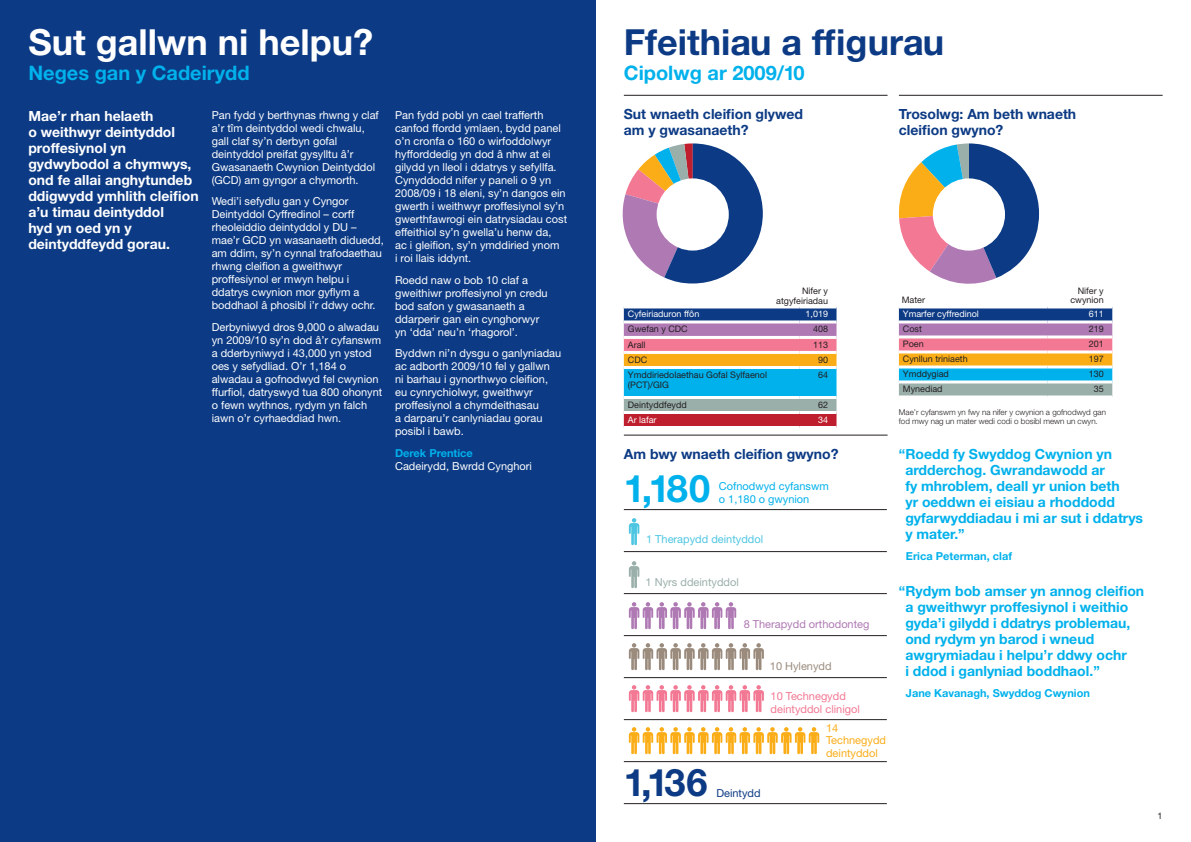
<style>
.page{position:relative;width:1191px;height:842px;background:#fff}
.page>*{position:absolute;margin:0;border:0;box-sizing:border-box;transform-origin:0 0}
.t1{font:700 38px "Helvetica Neue LT Std";color:#00b1ec}
.t2{font:700 38px "Helvetica Neue LT Std";color:#0c3a84}
.t3{font:700 36px "Helvetica Neue LT Std";color:#0c3a84}
.t4{font:700 36px "Helvetica Neue LT Std";color:#fff}
.t5{font:700 20px "Helvetica Neue LT Std";color:#00b1ec}
.t6{font:700 14px/16px "Helvetica Neue LT Std";color:#00b1ec}
.t7{font:700 14px/16px "Helvetica Neue LT Std";color:#fff}
.t8{font:700 14px/16px "Helvetica Neue LT Std";color:#0c3a84}
.t9{font:11px/13px "Helvetica Neue LT Std";color:#fff}
.t10{font:700 11px "Helvetica Neue LT Std";color:#00b1ec}
.t11{font:11px/13px "Helvetica Neue LT Std";color:#00b1ec}
.t12{font:11px/13px "Helvetica Neue LT Std";color:#f27894}
.t13{font:11px/12.5px "Helvetica Neue LT Std";color:#fbad18}
.t14{font:11px "Helvetica Neue LT Std";color:#af79b4}
.t15{font:11px "Helvetica Neue LT Std";color:#4ec6e2}
.t16{font:11px "Helvetica Neue LT Std";color:#9aafaa}
.t17{font:11px "Helvetica Neue LT Std";color:#9a8b7d}
.t18{font:11px "Helvetica Neue LT Std";color:#0c3a84}
.t19{font:9px/10px "Helvetica Neue LT Std";color:#231f20;text-align:right}
.t20{font:9px "Helvetica Neue LT Std";color:#fff}
.t21{font:300 8px/9px "Helvetica Neue LT Std";color:#231f20}
</style>
<div class="page">
<div style="left:0;top:0;width:595px;height:842px;background:#0c3a84"></div>
<hr style="left:899px;top:95px;width:263px;height:1px;background:#231f20">
<hr style="left:624px;top:95px;width:263px;height:1px;background:#231f20">
<svg style="left:899px;top:143px;width:140px;height:141px"></svg>
<div style="left:932px;top:178px;width:73px;height:73px;background:#fff;border-radius:50%"></div>
<svg style="left:622px;top:143px;width:141px;height:140px"></svg>
<div style="left:656px;top:178px;width:73px;height:73px;background:#fff;border-radius:50%"></div>
<svg style="left:899px;top:308px;width:213px;height:87px;background:#8f8e98"></svg>
<hr style="left:899px;top:320px;width:148px;height:3px;background:#fff">
<hr style="left:1047px;top:320px;width:65px;height:3px;background:#fff">
<hr style="left:899px;top:335px;width:148px;height:3px;background:#fff">
<hr style="left:1047px;top:335px;width:65px;height:3px;background:#fff">
<hr style="left:899px;top:350px;width:148px;height:3px;background:#fff">
<hr style="left:1047px;top:350px;width:65px;height:3px;background:#fff">
<hr style="left:899px;top:365px;width:148px;height:3px;background:#fff">
<hr style="left:1047px;top:365px;width:65px;height:3px;background:#fff">
<hr style="left:899px;top:380px;width:148px;height:3px;background:#fff">
<hr style="left:1047px;top:380px;width:65px;height:3px;background:#fff">
<svg style="left:624px;top:308px;width:212px;height:118px;background:#7e8496"></svg>
<hr style="left:624px;top:320px;width:175px;height:3px;background:#fff">
<hr style="left:799px;top:320px;width:37px;height:3px;background:#fff">
<hr style="left:624px;top:336px;width:175px;height:3px;background:#fff">
<hr style="left:799px;top:336px;width:37px;height:3px;background:#fff">
<hr style="left:624px;top:351px;width:175px;height:3px;background:#fff">
<hr style="left:799px;top:351px;width:37px;height:3px;background:#fff">
<hr style="left:624px;top:366px;width:175px;height:3px;background:#fff">
<hr style="left:799px;top:366px;width:37px;height:3px;background:#fff">
<hr style="left:624px;top:396px;width:175px;height:3px;background:#fff">
<hr style="left:799px;top:396px;width:37px;height:3px;background:#fff">
<hr style="left:624px;top:411px;width:175px;height:3px;background:#fff">
<hr style="left:799px;top:411px;width:37px;height:3px;background:#fff">
<hr style="left:624px;top:435px;width:263px;height:1px;background:#231f20">
<hr style="left:624px;top:509px;width:263px;height:1px;background:#231f20">
<hr style="left:624px;top:551px;width:263px;height:1px;background:#231f20">
<hr style="left:624px;top:593px;width:263px;height:1px;background:#231f20">
<hr style="left:624px;top:635px;width:263px;height:1px;background:#231f20">
<hr style="left:624px;top:677px;width:263px;height:1px;background:#231f20">
<hr style="left:624px;top:719px;width:263px;height:1px;background:#231f20">
<hr style="left:624px;top:761px;width:263px;height:1px;background:#231f20">
<hr style="left:624px;top:803px;width:263px;height:1px;background:#231f20">
<svg style="left:629px;top:518px;width:10px;height:28px"></svg>
<svg style="left:629px;top:561px;width:10px;height:28px"></svg>
<svg style="left:629px;top:602px;width:107px;height:28px"></svg>
<svg style="left:629px;top:643px;width:135px;height:28px"></svg>
<svg style="left:629px;top:685px;width:135px;height:28px"></svg>
<svg style="left:629px;top:727px;width:190px;height:28px"></svg>
<h2 class="t4" style="left:28px;top:20px;width:346px">Sut gallwn ni helpu?</h2>
<h3 class="t5" style="left:28px;top:61px;width:223px">Neges gan y Cadeirydd</h3>
<p class="t7" style="left:28px;top:108px;width:172px">Mae’r rhan helaeth<br>o weithwyr deintyddol proffesiynol yn gydwybodol a chymwys, ond fe allai anghytundeb ddigwydd ymhlith cleifion a’u timau deintyddol<br>hyd yn oed yn y deintyddfeydd gorau.</p>
<p class="t9" style="left:212px;top:108px;width:169px">Pan fydd y berthynas rhwng y claf a’r tîm deintyddol wedi chwalu, gall claf sy’n derbyn gofal deintyddol preifat gysylltu â’r<br>Gwasanaeth Cwynion Deintyddol (GCD) am gyngor a chymorth.</p>
<p class="t9" style="left:212px;top:195px;width:173px">Wedi’i sefydlu gan y Cyngor<br>Deintyddol Cyffredinol – corff rheoleiddio deintyddol y DU – mae’r GCD yn wasanaeth diduedd, am ddim, sy’n cynnal trafodaethau rhwng cleifion a gweithwyr proffesiynol er mwyn helpu i ddatrys cwynion mor gyflym a boddhaol â phosibl i’r ddwy ochr.</p>
<p class="t9" style="left:212px;top:320px;width:172px">Derbyniwyd dros 9,000 o alwadau yn 2009/10 sy’n dod â’r cyfanswm a dderbyniwyd i 43,000 yn ystod oes y sefydliad. O’r 1,184 o alwadau a gofnodwyd fel cwynion ffurfiol, datryswyd tua 800 ohonynt o fewn wythnos, rydym yn falch iawn o’r cyrhaeddiad hwn.</p>
<p class="t9" style="left:395px;top:108px;width:173px">Pan fydd pobl yn cael trafferth canfod ffordd ymlaen, bydd panel o’n cronfa o 160 o wirfoddolwyr hyfforddedig yn dod â nhw at ei gilydd yn lleol i ddatrys y sefyllfa.<br>Cynyddodd nifer y paneli o 9 yn<br>2008/09 i 18 eleni, sy’n dangos ein gwerth i weithwyr proffesiynol sy’n gwerthfawrogi ein datrysiadau cost effeithiol sy’n gwella’u henw da,<br>ac i gleifion, sy’n ymddiried ynom<br>i roi llais iddynt.</p>
<p class="t9" style="left:395px;top:273px;width:154px">Roedd naw o bob 10 claf a gweithiwr proffesiynol yn credu bod safon y gwasanaeth a ddarperir gan ein cynghorwyr yn ‘dda’ neu’n ‘rhagorol’.</p>
<p class="t9" style="left:395px;top:346px;width:168px">Byddwn ni’n dysgu o ganlyniadau ac adborth 2009/10 fel y gallwn<br>ni barhau i gynorthwyo cleifion, eu cynrychiolwyr, gweithwyr proffesiynol a chymdeithasau<br>a darparu’r canlyniadau gorau posibl i bawb.</p>
<p class="t10" style="left:395px;top:446px;width:79px">Derek Prentice</p>
<p class="t9" style="left:395px;top:459px;width:138px">Cadeirydd, Bwrdd Cynghori</p>
<h2 class="t3" style="left:624px;top:20px;width:322px">Ffeithiau a ffigurau</h2>
<h3 class="t5" style="left:624px;top:61px;width:182px">Cipolwg ar 2009/10</h3>
<p class="t8" style="left:899px;top:106px;width:179px">Trosolwg: Am beth wnaeth cleifion gwyno?</p>
<p class="t8" style="left:624px;top:106px;width:181px">Sut wnaeth cleifion glywed am y gwasanaeth?</p>
<p class="t19" style="left:776px;top:286px;width:53px">Nifer y atgyfeiriadau</p>
<p class="t20" style="left:628px;top:309px;width:73px">Cyfeiriaduron ffôn</p>
<p class="t20" style="left:805px;top:309px;width:24px">1,019</p>
<p class="t19" style="left:628px;top:324px;width:61px">Gwefan y CDC</p>
<p class="t19" style="left:813px;top:324px;width:17px">408</p>
<p class="t19" style="left:628px;top:340px;width:19px">Arall</p>
<p class="t19" style="left:813px;top:340px;width:17px">113</p>
<p class="t19" style="left:628px;top:355px;width:21px">CDC</p>
<p class="t19" style="left:818px;top:355px;width:12px">90</p>
<p class="t19" style="left:628px;top:370px;width:141px;text-align:left">Ymddiriedolaethau Gofal Sylfaenol (PCT)/GIG</p>
<p class="t19" style="left:818px;top:370px;width:12px">64</p>
<p class="t19" style="left:628px;top:400px;width:60px">Deintyddfeydd</p>
<p class="t19" style="left:818px;top:400px;width:12px">62</p>
<p class="t20" style="left:628px;top:414px;width:30px">Ar lafar</p>
<p class="t20" style="left:818px;top:414px;width:12px">34</p>
<p class="t8" style="left:624px;top:445px;width:216px">Am bwy wnaeth cleifion gwyno?</p>
<h1 class="t1" style="left:624px;top:465px;width:88px">1,180</h1>
<p class="t11" style="left:719px;top:479px;width:111px">Cofnodwyd cyfanswm o 1,180 o gwynion</p>
<p class="t15" style="left:646px;top:533px;width:118px">1 Therapydd deintyddol</p>
<p class="t16" style="left:645px;top:576px;width:95px">1 Nyrs ddeintyddol</p>
<p class="t14" style="left:743px;top:617px;width:127px">8 Therapydd orthodonteg</p>
<p class="t17" style="left:770px;top:660px;width:63px">10 Hylenydd</p>
<h1 class="t2" style="left:624px;top:759px;width:85px">1,136</h1>
<p class="t18" style="left:716px;top:787px;width:46px">Deintydd</p>
<p class="t12" style="left:770px;top:689px;width:91px">10 Technegydd deintyddol clinigol</p>
<p class="t13" style="left:826px;top:721px;width:61px">14<br>Technegydd deintyddol</p>
<p class="t19" style="left:901px;top:295px;width:25px">Mater</p>
<p class="t19" style="left:1070px;top:286px;width:35px;line-height:9px">Nifer y cwynion</p>
<p class="t20" style="left:903px;top:309px;width:78px">Ymarfer cyffredinol</p>
<p class="t20" style="left:1088px;top:309px;width:17px">611</p>
<p class="t19" style="left:903px;top:324px;width:20px">Cost</p>
<p class="t19" style="left:1088px;top:324px;width:17px">219</p>
<p class="t19" style="left:903px;top:339px;width:22px">Poen</p>
<p class="t19" style="left:1088px;top:339px;width:17px">201</p>
<p class="t19" style="left:903px;top:354px;width:66px">Cynllun triniaeth</p>
<p class="t19" style="left:1088px;top:354px;width:17px">197</p>
<p class="t19" style="left:903px;top:369px;width:48px">Ymddygiad</p>
<p class="t19" style="left:1088px;top:369px;width:17px">130</p>
<p class="t19" style="left:903px;top:384px;width:41px">Mynediad</p>
<p class="t19" style="left:1093px;top:384px;width:12px">35</p>
<p class="t21" style="left:899px;top:407px;width:209px">Mae’r cyfanswm yn fwy na nifer y cwynion a gofnodwyd gan fod mwy nag un mater wedi codi o bosibl mewn un cwyn.</p>
<p class="t6" style="left:905px;top:445px;width:239px;text-indent:-6px">“Roedd fy Swyddog Cwynion yn ardderchog. Gwrandawodd ar<br>fy mhroblem, deall yr union beth<br>yr oeddwn ei eisiau a rhoddodd gyfarwyddiadau i mi ar sut i ddatrys y mater.”</p>
<p class="t10" style="left:906px;top:549px;width:108px">Erica Peterman, claf</p>
<p class="t6" style="left:905px;top:582px;width:240px;text-indent:-6px">“Rydym bob amser yn annog cleifion a gweithwyr proffesiynol i weithio gyda’i gilydd i ddatrys problemau, ond rydym yn barod i wneud awgrymiadau i helpu’r ddwy ochr<br>i ddod i ganlyniad boddhaol.”</p>
<p class="t10" style="left:906px;top:686px;width:185px">Jane Kavanagh, Swyddog Cwynion</p>
<p class="t19" style="left:1157px;top:811px;width:7px">1</p>
</div>
